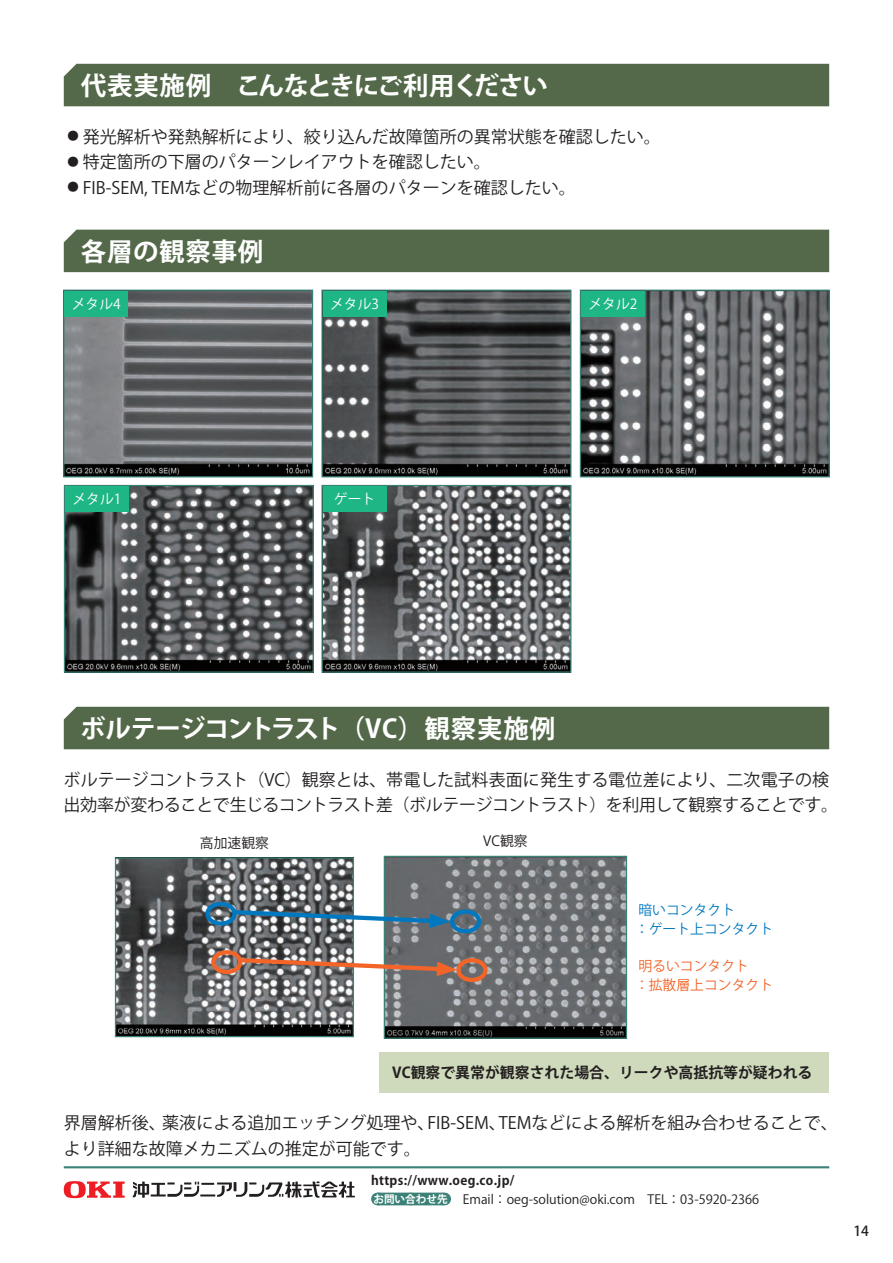
<style>
.page{position:relative;width:893px;height:1263px;background:#fff}
.page>*{position:absolute;margin:0;border:0;box-sizing:border-box;transform-origin:0 0}
.t1{font:700 25.5px "Koz Go Pr 6 N";letter-spacing:-.02em;color:#fff}
.t2{font:700 25.5px "Koz Go Pr 6 N";letter-spacing:-.045em;color:#fff}
.t3{font:700 25.5px "Koz Go Pr 6 N";letter-spacing:.03em;color:#fff}
.t4{font:16.95px/25.5px "Koz Go Pr 6 N";color:#231f20}
.t5{font:700 14.85px "Koz Go Pr 6 N";color:#231f20}
.t6{font:13.8px "Koz Go Pr 6 N";color:#fff}
.t7{font:13.8px/19.2px "Koz Go Pr 6 N";color:#f26428}
.t8{font:13.8px/19.2px "Koz Go Pr 6 N";color:#0078c0}
.t9{font:13.8px "Koz Go Pr 6 N";color:#231f20}
.t10{font:500 13.8px "Koz Go Pr 6 N";color:#231f20}
.t11{font:12.75px/19.2px "Koz Go Pr 6 N";color:#231f20}
.s1{font-size:11.4px}
.s2{font-weight:700}
.s3{font-weight:700;font-size:10.65px;color:#fff}
</style>
<div class="page">
<svg style="left:133px;top:1181px;width:222px;height:17px"></svg>
<svg style="left:64px;top:1181px;width:61px;height:17px"></svg>
<div style="left:377px;top:1192px;width:67px;height:13px;background:#3c8177"></div>
<svg style="left:411px;top:1192px;width:16px;height:1px"></svg>
<svg style="left:444px;top:1192px;width:1px;height:13px"></svg>
<hr style="left:64px;top:1166px;width:765px;height:2px;background:#3c8177">
<div style="left:64px;top:64px;width:765px;height:42px;background:#536949"></div>
<div style="left:64px;top:707px;width:765px;height:42px;background:#536949"></div>
<div style="left:64px;top:230px;width:765px;height:42px;background:#536949"></div>
<img style="left:66px;top:487px;width:246px;height:184px">
<div style="left:64px;top:485px;width:250px;height:188px;border:1px solid #3c8177"></div>
<div style="left:65px;top:486px;width:64px;height:26px;background:#1eb684"></div>
<img style="left:323px;top:487px;width:246px;height:184px">
<div style="left:321px;top:485px;width:250px;height:188px;border:1px solid #3c8177"></div>
<div style="left:323px;top:486px;width:64px;height:26px;background:#1eb684"></div>
<img style="left:582px;top:292px;width:246px;height:183px">
<div style="left:580px;top:290px;width:250px;height:187px;border:1px solid #3c8177"></div>
<div style="left:581px;top:291px;width:64px;height:25px;background:#1eb684"></div>
<img style="left:323px;top:292px;width:246px;height:183px">
<div style="left:321px;top:290px;width:250px;height:187px;border:1px solid #3c8177"></div>
<div style="left:323px;top:291px;width:64px;height:25px;background:#1eb684"></div>
<img style="left:65px;top:292px;width:246px;height:183px">
<div style="left:63px;top:290px;width:250px;height:187px;border:1px solid #3c8177"></div>
<div style="left:64px;top:291px;width:64px;height:25px;background:#1eb684"></div>
<img style="left:386px;top:858px;width:239px;height:179px">
<div style="left:384px;top:856px;width:243px;height:183px;border:1px solid #3c8177"></div>
<img style="left:117px;top:859px;width:235px;height:176px">
<div style="left:115px;top:857px;width:239px;height:180px;border:1px solid #3c8177"></div>
<svg style="left:230px;top:908px;width:220px;height:20px"></svg>
<svg style="left:237px;top:956px;width:220px;height:20px;background:#a08276"></svg>
<div style="left:205px;top:902px;width:32px;height:24px;border:4px solid #0078c0;border-radius:50%"></div>
<div style="left:450px;top:909px;width:31px;height:24px;border:4px solid #0078c0;border-radius:50%"></div>
<div style="left:456px;top:958px;width:32px;height:24px;border:4px solid #f26428;border-radius:50%"></div>
<div style="left:211px;top:950px;width:31px;height:24px;border:4px solid #f26428;border-radius:50%"></div>
<div style="left:379px;top:1052px;width:450px;height:41px;background:#cedabb"></div>
<h1 class="t2" style="left:81px;top:71px;width:469px">代表実施例　こんなときにご利用ください</h1>
<p class="t4" style="left:68px;top:124px;width:595px"><span class="s1">●</span> 発光解析や発熱解析により、絞り込んだ故障箇所の異常状態を確認したい。</p>
<p class="t4" style="left:68px;top:149px;width:425px"><span class="s1">●</span> 特定箇所の下層のパターンレイアウトを確認したい。</p>
<p class="t4" style="left:68px;top:175px;width:510px"><span class="s1">●</span> FIB-SEM, TEMなどの物理解析前に各層のパターンを確認したい。</p>
<h1 class="t3" style="left:81px;top:237px;width:184px">各層の観察事例</h1>
<p class="t6" style="left:72px;top:296px;width:51px">メタル4</p>
<p class="t6" style="left:330px;top:296px;width:51px">メタル3</p>
<p class="t6" style="left:588px;top:296px;width:51px">メタル2</p>
<p class="t6" style="left:72px;top:491px;width:51px">メタル1</p>
<p class="t6" style="left:334px;top:491px;width:43px">ゲート</p>
<h1 class="t1" style="left:80px;top:714px;width:476px">ボルテージコントラスト（VC）観察実施例</h1>
<p class="t4" style="left:64px;top:767px;width:776px">ボルテージコントラスト（VC）観察とは、帯電した試料表面に発生する電位差により、二次電子の検出効率が変わることで生じるコントラスト差（ボルテージコントラスト）を利用して観察することです。</p>
<p class="t9" style="left:200px;top:835px;width:71px">高加速観察</p>
<p class="t9" style="left:483px;top:833px;width:46px">VC観察</p>
<p class="t8" style="left:635px;top:900px;width:140px">暗いコンタクト<br>：ゲート上コンタクト</p>
<p class="t7" style="left:635px;top:957px;width:140px">明るいコンタクト<br>：拡散層上コンタクト</p>
<p class="t5" style="left:392px;top:1064px;width:422px">VC観察で異常が観察された場合、リークや高抵抗等が疑われる</p>
<p class="t4" style="left:64px;top:1110px;width:775px">界層解析後、薬液による追加エッチング処理や、FIB-SEM、TEMなどによる解析を組み合わせることで、より詳細な故障メカニズムの推定が可能です。</p>
<p class="t11" style="left:371px;top:1171px;width:390px"><span class="s2">https://www.oeg.co.jp/<br></span><span class="s3">お問い合わせ先</span> 　Email：oeg-solution@oki.com　TEL：03-5920-2366</p>
<p class="t10" style="left:853px;top:1223px;width:17px">14</p>
</div>
